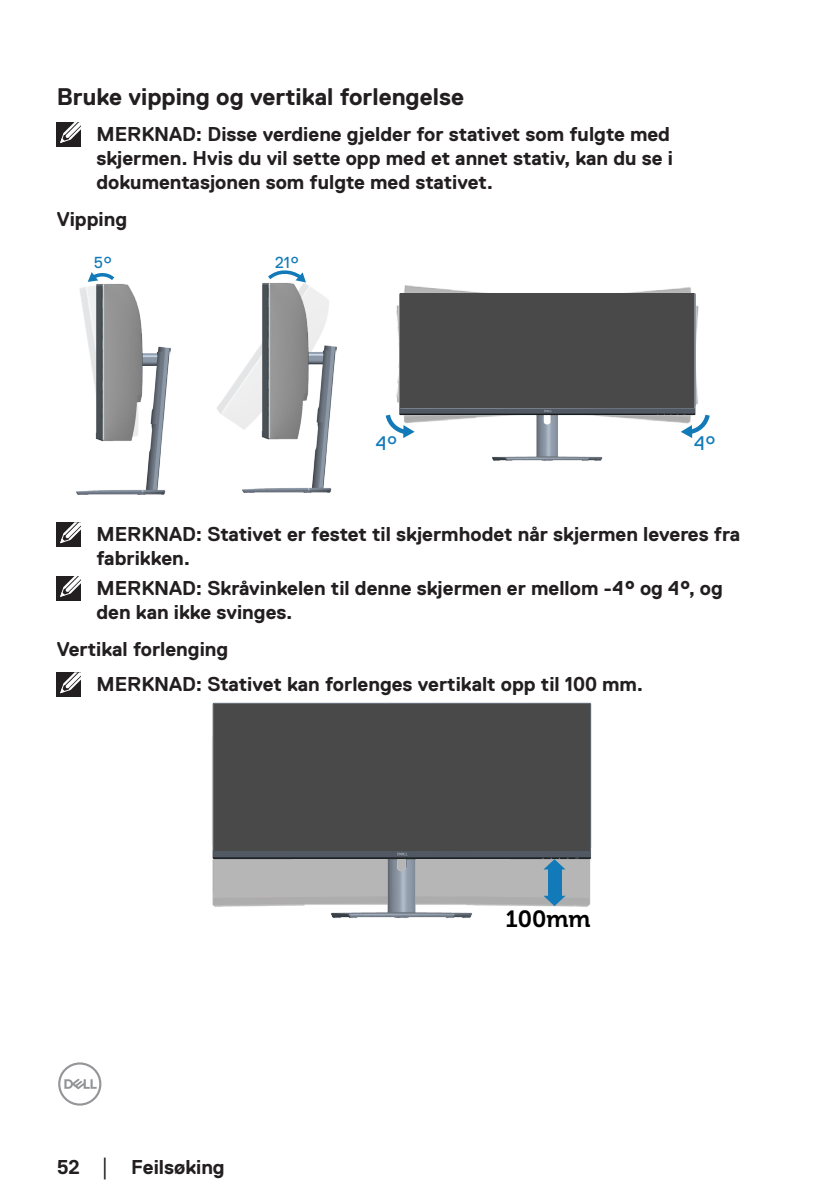
<style>
.page{position:relative;width:840px;height:1191px;background:#fff}
.page>*{position:absolute;margin:0;border:0;box-sizing:border-box;transform-origin:0 0}
.Head2{font:700 24px "Dell Replica";color:#231f20}
.t1{font:23.4px "Museo For Dell 700";color:#000}
.text{font:700 20px/24px "Dell Replica";color:#231f20}
.Head3{font:700 20px "Dell Replica";color:#231f20}
.t2{font:19.6px "Dell Replica";color:#127ab8}
.t3{font:16px "Dell Replica";color:#127ab8}
.s1{font-family:"Arial";font-weight:400;font-size:18px}
</style>
<div class="page">
<svg style="left:58px;top:1062px;width:43px;height:43px"></svg>
<div style="left:57px;top:122px;width:24px;height:24px;background:#231f20"></div>
<svg style="left:60px;top:122px;width:21px;height:21px"></svg>
<svg style="left:89px;top:272px;width:26px;height:6px"></svg>
<svg style="left:268px;top:270px;width:37px;height:8px"></svg>
<img style="left:76px;top:284px;width:94px;height:210px">
<img style="left:217px;top:278px;width:120px;height:149px">
<img style="left:240px;top:280px;width:96px;height:213px">
<img style="left:396px;top:285px;width:295px;height:118px">
<img style="left:398px;top:291px;width:301px;height:170px">
<div style="left:400px;top:293px;width:293px;height:115px;background:#494949"></div>
<svg style="left:385px;top:410px;width:29px;height:28px"></svg>
<svg style="left:680px;top:410px;width:30px;height:28px"></svg>
<div style="left:57px;top:522px;width:24px;height:25px;background:#231f20"></div>
<svg style="left:60px;top:522px;width:21px;height:22px"></svg>
<div style="left:57px;top:576px;width:24px;height:24px;background:#231f20"></div>
<svg style="left:60px;top:576px;width:21px;height:21px"></svg>
<div style="left:57px;top:672px;width:24px;height:25px;background:#231f20"></div>
<svg style="left:60px;top:672px;width:21px;height:22px"></svg>
<img style="left:212px;top:702px;width:380px;height:216px">
<div style="left:214px;top:703px;width:375px;height:147px;background:#494949"></div>
<svg style="left:543px;top:859px;width:22px;height:10px"></svg>
<svg style="left:543px;top:895px;width:22px;height:11px"></svg>
<div style="left:547px;top:869px;width:14px;height:27px;background:#127ab8"></div>
<p class="Head2" style="left:57px;top:84px;width:408px">Bruke vipping og vertikal forlengelse</p>
<p class="text" style="left:96px;top:122px;width:577px">MERKNAD: Disse verdiene gjelder for stativet som fulgte med skjermen. Hvis du vil sette opp med et annet stativ, kan du se i dokumentasjonen som fulgte med stativet.</p>
<p class="Head3" style="left:57px;top:208px;width:72px">Vipping</p>
<p class="t3" style="left:94px;top:253px;width:20px">5°</p>
<p class="t3" style="left:275px;top:253px;width:26px">21°</p>
<p class="t2" style="left:375px;top:432px;width:24px">4°</p>
<p class="t2" style="left:693px;top:432px;width:24px">4°</p>
<p class="text" style="left:96px;top:522px;width:645px">MERKNAD: Stativet er festet til skjermhodet når skjermen leveres fra fabrikken.</p>
<p class="text" style="left:96px;top:576px;width:627px">MERKNAD: Skråvinkelen til denne skjermen er mellom -4° og 4°, og den kan ikke svinges.</p>
<p class="Head3" style="left:57px;top:638px;width:173px">Vertikal forlenging</p>
<p class="text" style="left:96px;top:672px;width:548px">MERKNAD: Stativet kan forlenges vertikalt opp til 100 mm.</p>
<p class="text" style="left:57px;top:1155px;width:169px">52 <span class="s1">│</span> Feilsøking</p>
<p class="t1" style="left:505px;top:906px;width:87px">100mm</p>
</div>
